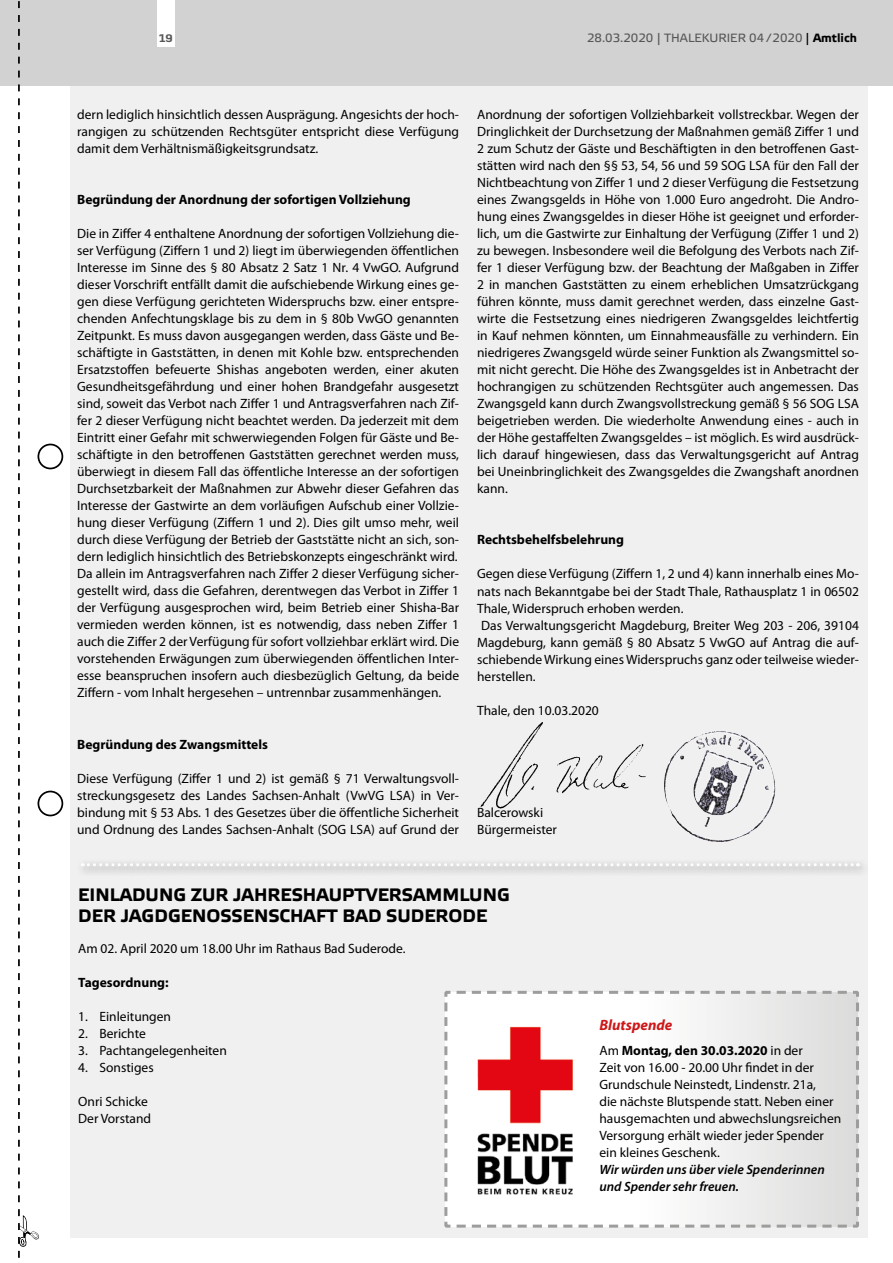
<style>
.page{position:relative;width:893px;height:1263px;background:#fff}
.page>*{position:absolute;margin:0;border:0;box-sizing:border-box;transform-origin:0 0}
.t1{font:700 18px/21px "Elektra Text Pro";color:#000}
.t2{font:italic 700 15px "Myriad Pro";color:#cd1719}
.t3{font:13.5px/17px "Myriad Pro";color:#000;text-align:justify}
.t4{font:700 13.5px "Myriad Pro";color:#000}
.t5{font:italic 600 13.5px/17px "Myriad Pro";color:#000}
.t6{font:12px "Elektra Text Pro";color:#575756}
.t7{font:900 10.5px "Diavlo";color:#575756}
.s1{color:#000}
.s2{font-weight:700;color:#000}
.s3{font-weight:700}
</style>
<div class="page">
<div style="left:70px;top:0;width:797px;height:1237px;background:#f0f0f0"></div>
<div style="left:0;top:0;width:893px;height:85px;background:#d2d2d2"></div>
<div style="left:157px;top:0;width:17px;height:47px;background:#fff"></div>
<svg style="left:18px;top:1px;width:21px;height:1257px"></svg>
<div style="left:38px;top:444px;width:25px;height:25px;border:2px solid #000;border-radius:50%"></div>
<div style="left:38px;top:791px;width:25px;height:25px;border:2px solid #000;border-radius:50%"></div>
<img style="left:480px;top:722px;width:166px;height:87px">
<img style="left:664px;top:731px;width:112px;height:89px">
<div style="left:77px;top:858px;width:792px;height:19px;background:#e6e6e6"></div>
<svg style="left:82px;top:863px;width:776px;height:3px"></svg>
<svg style="left:444px;top:990px;width:415px;height:238px"></svg>
<p class="t7" style="left:159px;top:31px;width:15px">19</p>
<p class="t6" style="left:587px;top:32px;width:271px">28.03.2020 | THALEKURIER 04/2020 <span class="s1">|</span> <span class="s2">Amtlich</span></p>
<p class="t6" style="left:656px;top:33px;width:204px">THALEKURIER 04/2020 <span class="s1">|</span> <span class="s2">Aktuelles</span></p>
<p class="t3" style="left:77px;top:106px;width:383px">dern lediglich hinsichtlich dessen Ausprägung. Angesichts der hoch&shy;rangigen zu schützenden Rechtsgüter entspricht diese Verfügung damit dem Verhältnismäßigkeitsgrundsatz.</p>
<p class="t4" style="left:77px;top:192px;width:335px">Begründung der Anordnung der sofortigen Vollziehung</p>
<p class="t3" style="left:77px;top:225px;width:383px">Die in Ziffer 4 enthaltene Anordnung der sofortigen Vollziehung die&shy;ser Verfügung (Ziffern 1 und 2) liegt im überwiegenden öffentlichen Interesse im Sinne des § 80 Absatz 2 Satz 1 Nr. 4 VwGO. Aufgrund dieser Vorschrift entfällt damit die aufschiebende Wirkung eines ge&shy;gen diese Verfügung gerichteten Widerspruchs bzw. einer entspre&shy;chenden Anfechtungsklage bis zu dem in § 80b VwGO genannten Zeitpunkt. Es muss davon ausgegangen werden, dass Gäste und Be&shy;schäftigte in Gaststätten, in denen mit Kohle bzw. entsprechenden Ersatzstoffen befeuerte Shishas angeboten werden, einer akuten Gesundheitsgefährdung und einer hohen Brandgefahr ausgesetzt sind, soweit das Verbot nach Ziffer 1 und Antragsverfahren nach Zif&shy;fer 2 dieser Verfügung nicht beachtet werden. Da jederzeit mit dem Eintritt einer Gefahr mit schwerwiegenden Folgen für Gäste und Be&shy;schäftigte in den betroffenen Gaststätten gerechnet werden muss, überwiegt in diesem Fall das öffentliche Interesse an der sofortigen Durchsetzbarkeit der Maßnahmen zur Abwehr dieser Gefahren das Interesse der Gastwirte an dem vorläufigen Aufschub einer Vollzie&shy;hung dieser Verfügung (Ziffern 1 und 2). Dies gilt umso mehr, weil durch diese Verfügung der Betrieb der Gaststätte nicht an sich, son&shy;dern lediglich hinsichtlich des Betriebskonzepts eingeschränkt wird.<br>Da allein im Antragsverfahren nach Ziffer 2 dieser Verfügung sicher&shy;gestellt wird, dass die Gefahren, derentwegen das Verbot in Ziffer 1 der Verfügung ausgesprochen wird, beim Betrieb einer Shisha-Bar vermieden werden können, ist es notwendig, dass neben Ziffer 1 auch die Ziffer 2 der Verfügung für sofort vollziehbar erklärt wird. Die vorstehenden Erwägungen zum überwiegenden öffentlichen Inter&shy;esse beanspruchen insofern auch diesbezüglich Geltung, da beide Ziffern - vom Inhalt hergesehen – untrennbar zusammenhängen.</p>
<p class="t4" style="left:77px;top:736px;width:192px">Begründung des Zwangsmittels</p>
<p class="t3" style="left:77px;top:770px;width:383px">Diese Verfügung (Ziffer 1 und 2) ist gemäß § 71 Verwaltungsvoll&shy;streckungsgesetz des Landes Sachsen-Anhalt (VwVG LSA) in Ver&shy;bindung mit § 53 Abs. 1 des Gesetzes über die öffentliche Sicherheit und Ordnung des Landes Sachsen-Anhalt (SOG LSA) auf Grund der</p>
<p class="t3" style="left:477px;top:106px;width:383px">Anordnung der sofortigen Vollziehbarkeit vollstreckbar. Wegen der Dringlichkeit der Durchsetzung der Maßnahmen gemäß Ziffer 1 und 2 zum Schutz der Gäste und Beschäftigten in den betroffenen Gast&shy;stätten wird nach den §§ 53, 54, 56 und 59 SOG LSA für den Fall der Nichtbeachtung von Ziffer 1 und 2 dieser Verfügung die Festsetzung eines Zwangsgelds in Höhe von 1.000 Euro angedroht. Die Andro&shy;hung eines Zwangsgeldes in dieser Höhe ist geeignet und erforder&shy;lich, um die Gastwirte zur Einhaltung der Verfügung (Ziffer 1 und 2) zu bewegen. Insbesondere weil die Befolgung des Verbots nach Zif&shy;fer 1 dieser Verfügung bzw. der Beachtung der Maßgaben in Ziffer 2 in manchen Gaststätten zu einem erheblichen Umsatzrückgang führen könnte, muss damit gerechnet werden, dass einzelne Gast&shy;wirte die Festsetzung eines niedrigeren Zwangsgeldes leichtfertig in Kauf nehmen könnten, um Einnahmeausfälle zu verhindern. Ein niedrigeres Zwangsgeld würde seiner Funktion als Zwangsmittel so&shy;mit nicht gerecht. Die Höhe des Zwangsgeldes ist in Anbetracht der hochrangigen zu schützenden Rechtsgüter auch angemessen. Das Zwangsgeld kann durch Zwangsvollstreckung gemäß § 56 SOG LSA beigetrieben werden. Die wiederholte Anwendung eines - auch in der Höhe gestaffelten Zwangsgeldes – ist möglich. Es wird ausdrück&shy;lich darauf hingewiesen, dass das Verwaltungsgericht auf Antrag bei Uneinbringlichkeit des Zwangsgeldes die Zwangshaft anordnen kann.</p>
<p class="t4" style="left:477px;top:532px;width:148px">Rechtsbehelfsbelehrung</p>
<p class="t3" style="left:477px;top:566px;width:383px">Gegen diese Verfügung (Ziffern 1, 2 und 4) kann innerhalb eines Mo-</p>
<p class="t3" style="left:477px;top:583px;width:383px">nats nach Bekanntgabe bei der Stadt Thale, Rathausplatz 1 in 06502</p>
<p class="t3" style="left:477px;top:600px;width:208px">Thale, Widerspruch erhoben werden.</p>
<p class="t3" style="left:481px;top:617px;width:379px">Das Verwaltungsgericht Magdeburg, Breiter Weg 203 - 206, 39104</p>
<p class="t3" style="left:477px;top:634px;width:383px">Magdeburg, kann gemäß § 80 Absatz 5 VwGO auf Antrag die auf-</p>
<p class="t3" style="left:477px;top:651px;width:383px">schiebende Wirkung eines Widerspruchs ganz oder teilweise wieder-</p>
<p class="t3" style="left:477px;top:668px;width:60px">herstellen.</p>
<p class="t3" style="left:477px;top:702px;width:123px">Thale, den 10.03.2020</p>
<p class="t3" style="left:477px;top:804px;width:81px">Balcerowski<br>Bürgermeister</p>
<h1 class="t1" style="left:78px;top:884px;width:433px">EINLADUNG ZUR JAHRESHAUPTVERSAMMLUNG<br>DER JAGDGENOSSENSCHAFT BAD SUDERODE</h1>
<p class="t3" style="left:78px;top:940px;width:329px">Am 02. April 2020 um 18.00 Uhr im Rathaus Bad Suderode.</p>
<p class="t4" style="left:78px;top:974px;width:92px">Tagesordnung:</p>
<p class="t3" style="left:78px;top:1008px;width:94px">1. Einleitungen</p>
<p class="t3" style="left:78px;top:1025px;width:69px">2. Berichte</p>
<p class="t3" style="left:78px;top:1042px;width:150px">3. Pachtangelegenheiten</p>
<p class="t3" style="left:78px;top:1059px;width:77px">4. Sonstiges</p>
<p class="t3" style="left:78px;top:1093px;width:74px">Onri Schicke<br>Der Vorstand</p>
<p class="t2" style="left:599px;top:1017px;width:74px">Blutspende</p>
<p class="t3" style="left:599px;top:1042px;width:243px;text-align:left">Am <span class="s3">Montag, den 30.03.2020</span> in der<br>Zeit von 16.00 - 20.00 Uhr findet in der Grundschule Neinstedt, Lindenstr. 21a,<br>die nächste Blutspende statt. Neben einer hausgemachten und abwechslungsreichen Versorgung erhält wieder jeder Spender ein kleines Geschenk.</p>
<p class="t5" style="left:599px;top:1161px;width:227px">Wir würden uns über viele Spenderinnen und Spender sehr freuen.</p>
</div>
